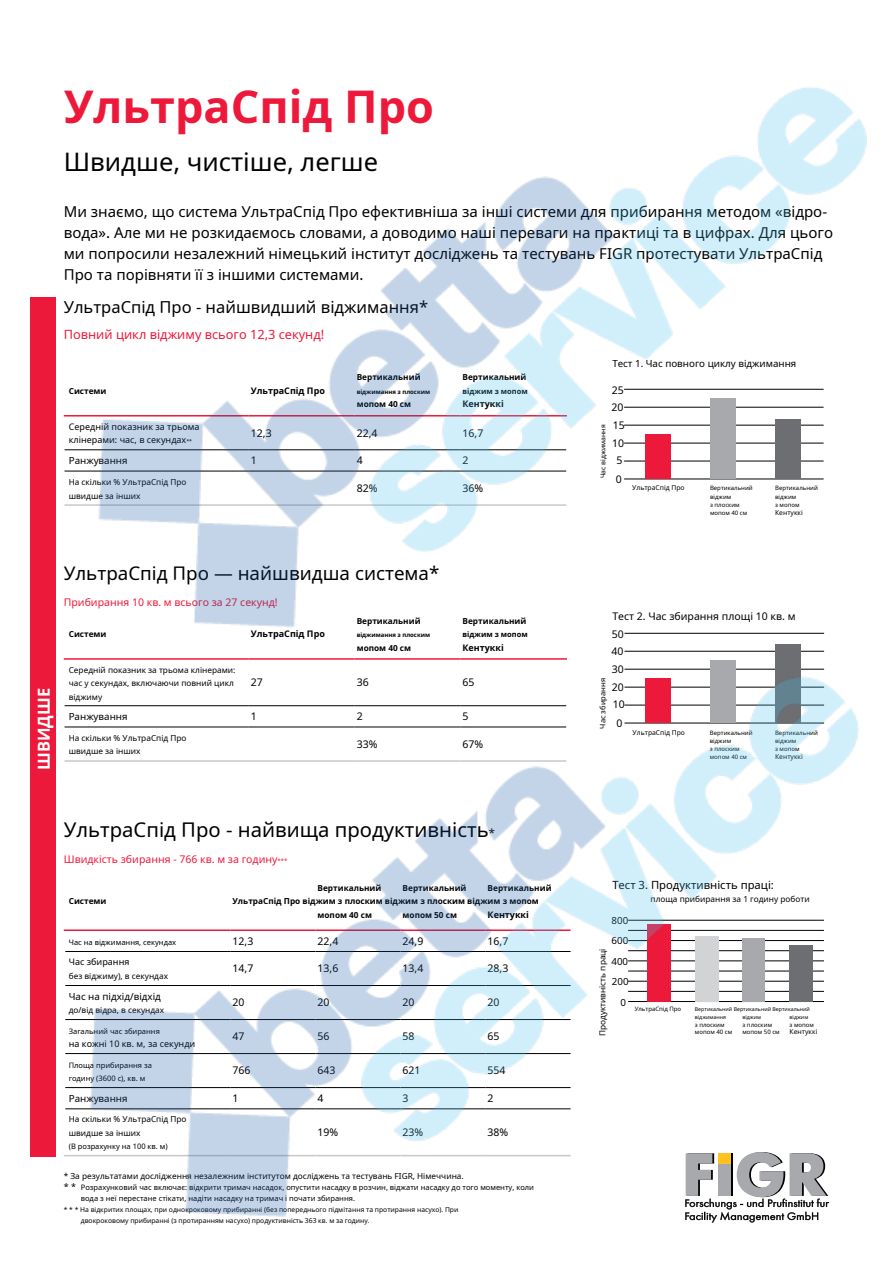
<style>
.page{position:relative;width:893px;height:1263px;background:#fff}
.page>*{position:absolute;margin:0;border:0;box-sizing:border-box;transform-origin:0 0}
.t1{font:700 45px "Noto Sans";color:#ed193a}
.t2{font:25.5px "Noto Sans";color:#000}
.t3{font:20.25px "Noto Sans";color:#000}
.t4{font:18.75px "Noto Sans";color:#000}
.t5{font:16.5px "Noto Sans";color:#000}
.t6{font:700 16.5px "Noto Sans";color:#fff}
.t7{font:15px/21px "Noto Sans";color:#000}
.t8{font:12.75px "Noto Sans";color:#ed193a}
.t9{font:11.25px "Noto Sans";color:#000}
.t10{font:10.5px/17.7px "Noto Sans";color:#000;text-align:center}
.t11{font:10.5px "Noto Sans";color:#ed193a}
.t12{font:9.75px/20.5px "Noto Sans";color:#000}
.t13{font:9px/13.5px "Noto Sans";color:#000}
.t14{font:700 9px "Noto Sans";color:#000}
.t15{font:8.25px/13.5px "Noto Sans";color:#000}
.t16{font:700 8.25px "Noto Sans";color:#000}
.t17{font:7.5px/13.5px "Noto Sans";color:#000}
.t18{font:700 7.5px "Noto Sans";color:#000}
.t19{font:6.75px/10.8px "Noto Sans";color:#000}
.t20{font:6px/8.2px "Noto Sans";color:#000}
.t21{font:700 6px "Noto Sans";color:#000}
.t22{font:5.25px/7.5px "Noto Sans";color:#000}
.s1{font-size:5.25px}
.s2{font-size:11.25px}
.s3{font-size:6px}
.s4{font-size:9px}
</style>
<div class="page">
<img style="left:30px;top:87px;width:837px;height:1136px">
<h1 class="t1" style="left:64px;top:75px;width:372px">УльтраСпід Про</h1>
<h2 class="t2" style="left:64px;top:144px;width:316px">Швидше, чистіше, легше</h2>
<p class="t7" style="left:64px;top:201px;width:771px">Ми знаємо, що система УльтраСпід Про ефективніша за інші системи для прибирання методом «відро&shy;вода». Але ми не розкидаємось словами, а доводимо наші переваги на практиці та в цифрах. Для цього ми попросили незалежний німецький інститут досліджень та тестувань FIGR протестувати УльтраСпід Про та порівняти її з іншими системами.</p>
<h3 class="t5" style="left:64px;top:295px;width:366px">УльтраСпід Про - найшвидший віджимання*</h3>
<h3 class="t8" style="left:64px;top:325px;width:262px">Повний цикл віджиму всього 12,3 секунд!</h3>
<p class="t12" style="left:612px;top:353px;width:186px">Тест 1. Час повного циклу віджимання</p>
<p class="t16" style="left:357px;top:372px;width:65px">Вертикальний</p>
<p class="t21" style="left:357px;top:388px;width:75px">віджимання з плоским</p>
<p class="t16" style="left:357px;top:399px;width:56px">мопом 40 см</p>
<p class="t16" style="left:462px;top:372px;width:65px">Вертикальний</p>
<p class="t18" style="left:462px;top:386px;width:67px">віджим з мопом</p>
<p class="t14" style="left:462px;top:398px;width:43px">Кентуккі</p>
<p class="t16" style="left:69px;top:385px;width:39px">Системи</p>
<p class="t14" style="left:251px;top:384px;width:76px">УльтраСпід Про</p>
<p class="t10" style="left:611px;top:381px;width:15px">25<br>20<br>15<br>10<br>5</p>
<p class="t13" style="left:69px;top:419px;width:132px">Середній показник за трьома клінерами: час, в секундах<span class="s1">**</span></p>
<p class="t10" style="left:251px;top:424px;width:22px">12,3</p>
<p class="t10" style="left:251px;top:451px;width:8px">1</p>
<p class="t19" style="left:597px;top:478px;width:55px;rotate:-90deg">Час віджимання</p>
<p class="t10" style="left:357px;top:424px;width:22px">22,4</p>
<p class="t10" style="left:357px;top:451px;width:8px">4</p>
<p class="t10" style="left:357px;top:479px;width:22px">82%</p>
<p class="t10" style="left:462px;top:424px;width:22px">16,7</p>
<p class="t10" style="left:462px;top:451px;width:8px">2</p>
<p class="t10" style="left:462px;top:479px;width:22px">36%</p>
<p class="t12" style="left:69px;top:450px;width:60px">Ранжування</p>
<p class="t15" style="left:69px;top:475px;width:119px">На скільки % УльтраСпід Про швидше за інших</p>
<p class="t10" style="left:616px;top:470px;width:8px">0</p>
<p class="t19" style="left:632px;top:482px;width:54px">УльтраСпід Про</p>
<p class="t20" style="left:710px;top:484px;width:44px">Вертикальний віджим<br>з плоским мопом 40 см</p>
<p class="t20" style="left:775px;top:484px;width:44px">Вертикальний віджим<br>з мопом</p>
<p class="t19" style="left:775px;top:507px;width:29px">Кентуккі</p>
<h3 class="t6" style="left:32px;top:770px;width:84px;rotate:-90deg">ШВИДШЕ</h3>
<h3 class="t4" style="left:64px;top:560px;width:377px">УльтраСпід Про — найшвидша система*</h3>
<p class="t11" style="left:64px;top:595px;width:216px">Прибирання 10 кв. м всього за 27 секунд!</p>
<p class="t16" style="left:357px;top:615px;width:65px">Вертикальний</p>
<p class="t21" style="left:357px;top:631px;width:75px">віджимання з плоским</p>
<p class="t16" style="left:357px;top:642px;width:56px">мопом 40 см</p>
<p class="t10" style="left:612px;top:607px;width:185px">Тест 2. Час збирання площі 10 кв. м</p>
<p class="t16" style="left:462px;top:615px;width:65px">Вертикальний</p>
<p class="t18" style="left:462px;top:629px;width:67px">віджим з мопом</p>
<p class="t14" style="left:462px;top:641px;width:43px">Кентуккі</p>
<p class="t16" style="left:69px;top:628px;width:39px">Системи</p>
<p class="t14" style="left:251px;top:627px;width:76px">УльтраСпід Про</p>
<p class="t10" style="left:611px;top:625px;width:15px;text-align:justify">50<br>40<br>30<br>20<br>10</p>
<p class="t15" style="left:69px;top:663px;width:168px">Середній показник за трьома клінерами: час у секундах, включаючи повний цикл віджиму</p>
<p class="t10" style="left:251px;top:673px;width:14px">27</p>
<p class="t10" style="left:357px;top:673px;width:14px">36</p>
<p class="t10" style="left:462px;top:673px;width:14px">65</p>
<p class="t17" style="left:596px;top:728px;width:52px;rotate:-90deg">Час збирання</p>
<p class="t12" style="left:69px;top:706px;width:60px">Ранжування</p>
<p class="t10" style="left:251px;top:707px;width:8px">1</p>
<p class="t10" style="left:357px;top:707px;width:8px">2</p>
<p class="t10" style="left:462px;top:707px;width:8px">5</p>
<p class="t10" style="left:616px;top:714px;width:8px">0</p>
<p class="t19" style="left:633px;top:726px;width:54px">УльтраСпід Про</p>
<p class="t20" style="left:710px;top:728px;width:44px">Вертикальний віджим<br>з плоским мопом 40 см</p>
<p class="t20" style="left:775px;top:728px;width:44px">Вертикальний віджим<br>з мопом</p>
<p class="t15" style="left:69px;top:731px;width:119px">На скільки % УльтраСпід Про швидше за інших</p>
<p class="t10" style="left:357px;top:735px;width:22px">33%</p>
<p class="t10" style="left:462px;top:735px;width:22px">67%</p>
<p class="t19" style="left:775px;top:751px;width:29px">Кентуккі</p>
<h3 class="t3" style="left:64px;top:815px;width:433px">УльтраСпід Про - найвища продуктивність<span class="s2">*</span></h3>
<p class="t11" style="left:64px;top:852px;width:225px">Швидкість збирання - 766 кв. м за годину<span class="s3">***</span></p>
<p class="t16" style="left:318px;top:882px;width:65px">Вертикальний</p>
<p class="t16" style="left:232px;top:895px;width:308px">УльтраСпід Про віджим з плоским віджим з плоским віджим з мопом</p>
<p class="t16" style="left:318px;top:909px;width:56px">мопом 40 см</p>
<h3 class="t9" style="left:612px;top:877px;width:163px">Тест 3. Продуктивність праці:</h3>
<p class="t16" style="left:403px;top:882px;width:65px">Вертикальний</p>
<p class="t16" style="left:403px;top:909px;width:56px">мопом 50 см</p>
<p class="t10" style="left:403px;top:932px;width:22px">24,9</p>
<p class="t10" style="left:403px;top:959px;width:22px">13,4</p>
<p class="t16" style="left:488px;top:882px;width:65px">Вертикальний</p>
<p class="t14" style="left:488px;top:908px;width:43px">Кентуккі</p>
<p class="t10" style="left:488px;top:932px;width:22px">16,7</p>
<p class="t10" style="left:488px;top:959px;width:22px">28,3</p>
<p class="t16" style="left:69px;top:895px;width:39px">Системи</p>
<p class="t15" style="left:651px;top:892px;width:161px">площа прибирання за 1 годину роботи</p>
<p class="t12" style="left:611px;top:910px;width:18px">800</p>
<p class="t17" style="left:69px;top:935px;width:109px">Час на віджимання, секундах</p>
<p class="t10" style="left:232px;top:932px;width:22px">12,3</p>
<p class="t10" style="left:232px;top:959px;width:22px">14,7</p>
<p class="t12" style="left:612px;top:930px;width:18px">600</p>
<p class="t10" style="left:318px;top:932px;width:22px">22,4</p>
<p class="t10" style="left:318px;top:959px;width:22px">13,6</p>
<p class="t15" style="left:596px;top:1036px;width:89px;rotate:-90deg">Продуктивність праці</p>
<p class="t12" style="left:611px;top:950px;width:19px">400<br>200</p>
<p class="t13" style="left:69px;top:955px;width:62px">Час збирання</p>
<p class="t15" style="left:69px;top:969px;width:101px">без віджиму), в секундах</p>
<p class="t12" style="left:69px;top:985px;width:94px">Час на підхід/відхід</p>
<p class="t15" style="left:69px;top:1003px;width:97px">до/від відра, в секундах</p>
<p class="t10" style="left:232px;top:993px;width:14px">20</p>
<p class="t10" style="left:318px;top:993px;width:14px">20</p>
<p class="t10" style="left:403px;top:993px;width:14px">20</p>
<p class="t10" style="left:488px;top:993px;width:14px">20</p>
<p class="t12" style="left:620px;top:992px;width:7px">0</p>
<p class="t20" style="left:635px;top:1005px;width:48px">УльтраСпід Про</p>
<p class="t22" style="left:695px;top:1006px;width:117px">Вертикальний Вертикальний Вертикальний віджимання</p>
<p class="t20" style="left:695px;top:1020px;width:39px;line-height:7.5px">з плоским мопом 40 см</p>
<p class="t22" style="left:742px;top:1013px;width:20px">віджим</p>
<p class="t20" style="left:742px;top:1020px;width:39px;line-height:7.5px">з плоским мопом 50 см</p>
<p class="t22" style="left:790px;top:1013px;width:20px">віджим</p>
<p class="t20" style="left:790px;top:1020px;width:26px">з мопом</p>
<p class="t17" style="left:69px;top:1024px;width:93px">Загальний час збирання</p>
<p class="t19" style="left:790px;top:1026px;width:29px">Кентуккі</p>
<p class="t13" style="left:69px;top:1037px;width:128px">на кожні 10 кв. м, за секунди</p>
<p class="t10" style="left:232px;top:1027px;width:14px">47</p>
<p class="t10" style="left:318px;top:1027px;width:14px">56</p>
<p class="t10" style="left:403px;top:1027px;width:14px">58</p>
<p class="t10" style="left:488px;top:1027px;width:14px">65</p>
<p class="t17" style="left:69px;top:1058px;width:85px">Площа прибирання за годину (3600 с), кв. м</p>
<p class="t10" style="left:232px;top:1061px;width:20px">766</p>
<p class="t10" style="left:232px;top:1089px;width:8px">1</p>
<p class="t10" style="left:318px;top:1061px;width:20px">643</p>
<p class="t10" style="left:318px;top:1089px;width:8px">4</p>
<p class="t10" style="left:403px;top:1061px;width:20px">621</p>
<p class="t10" style="left:403px;top:1089px;width:8px">3</p>
<p class="t10" style="left:488px;top:1061px;width:20px">554</p>
<p class="t12" style="left:69px;top:1088px;width:60px">Ранжування</p>
<p class="t10" style="left:488px;top:1089px;width:8px">2</p>
<p class="t15" style="left:69px;top:1112px;width:119px">На скільки % УльтраСпід Про швидше за інших</p>
<p class="t17" style="left:69px;top:1140px;width:100px">(В розрахунку на 100 кв. м)</p>
<p class="t10" style="left:318px;top:1123px;width:22px">19%</p>
<p class="t10" style="left:403px;top:1123px;width:22px">23%</p>
<p class="t10" style="left:488px;top:1123px;width:22px">38%</p>
<p class="t15" style="left:64px;top:1169px;width:401px">* За результатами дослідження незалежним інститутом досліджень та тестувань FIGR, Німеччина.</p>
<p class="t17" style="left:81px;top:1182px;width:455px;line-height:10.8px;text-indent:-17px"><span class="s4">* *</span> Розрахунковий час включає: відкрити тримач насадок, опустити насадку в розчин, віджати насадку до того моменту, коли вода з неї перестане стікати, надіти насадку на тримач і почати збирання.</p>
<p class="t19" style="left:81px;top:1204px;width:379px;text-indent:-17px">* * * На відкритих площах, при однокроковому прибиранні (без попереднього підмітання та протирання насухо). При двокроковому прибиранні (з протиранням насухо) продуктивність 363 кв. м за годину.</p>
</div>
